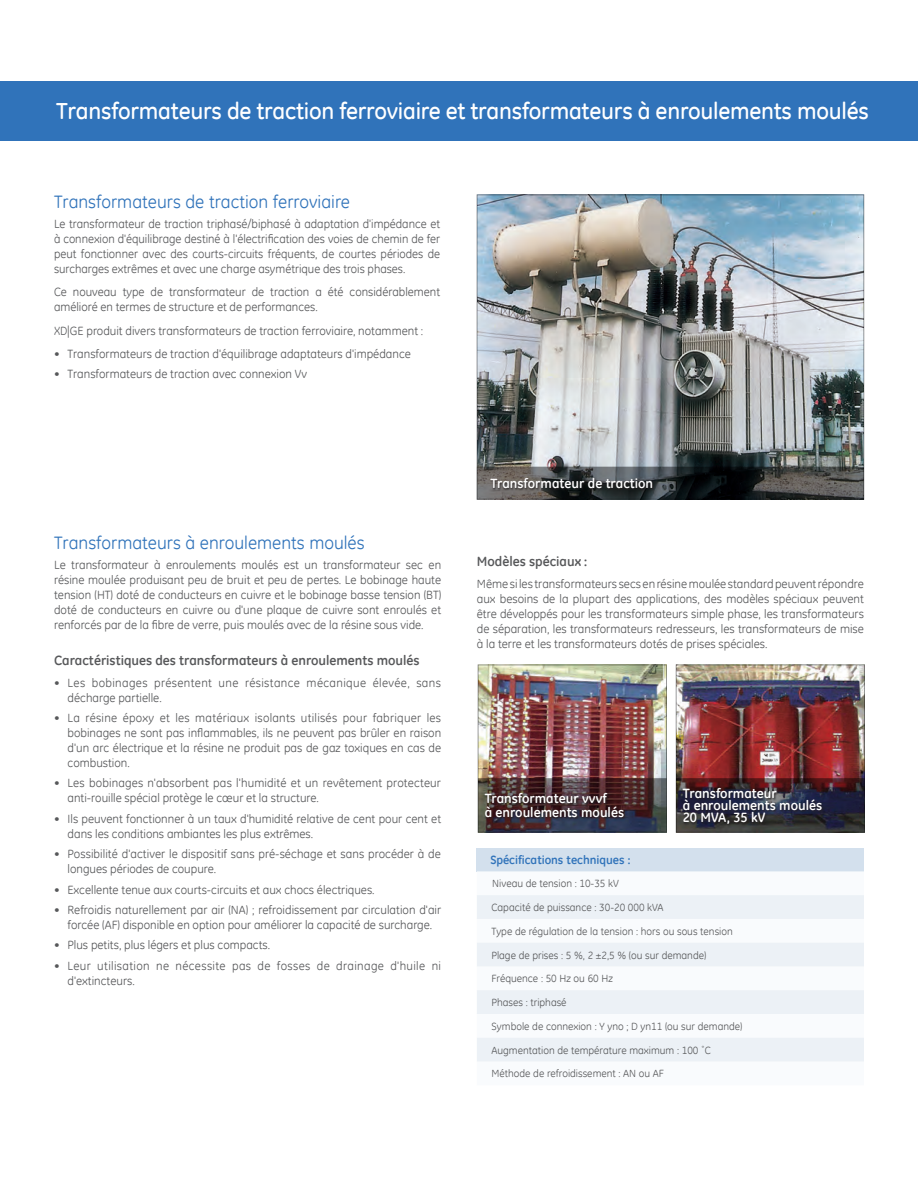
<style>
.page{position:relative;width:918px;height:1188px;background:#fff}
.page>*{position:absolute;margin:0;border:0;box-sizing:border-box;transform-origin:0 0}
.XD_Section_Head{font:500 23.25px "GE Inspira";letter-spacing:-.01em;color:#fff}
.XD_Section_Sub{font:18px "GE Inspira";color:#3073ba}
.XD_new_picture_capti{font:700 13.5px/12px "GE Inspira";color:#fff}
.XD_Section_Sub_Sub_s{font:700 13.5px "GE Inspira";color:#57585a}
.XD_Copy{font:12px/15px "GE Inspira";color:#57585a;text-align:justify}
.XD_Copy-2{font:12px/15px "GE Inspira";letter-spacing:.03em;color:#57585a}
.XD_Copy-3{font:12px "GE Inspira";color:#57585a;scale:.94 1}
.XD_spec_head{font:700 12px "GE Inspira";color:#3073ba}
.XD_spec_copy{font:10.5px "GE Inspira";color:#57585a}
</style>
<div class="page">
<div style="left:0;top:81px;width:918px;height:59px;background:#3073ba"></div>
<img style="left:479px;top:197px;width:383px;height:270px">
<img style="left:480px;top:667px;width:185px;height:111px">
<div style="left:478px;top:665px;width:189px;height:167px;border:1px solid #57585a"></div>
<img style="left:678px;top:667px;width:185px;height:111px">
<div style="left:676px;top:665px;width:189px;height:167px;border:1px solid #57585a"></div>
<img style="left:478px;top:778px;width:189px;height:54px">
<svg style="left:676px;top:778px;width:189px;height:54px;background:#39282f"></svg>
<svg style="left:484px;top:793px;width:143px;height:27px;background:#3b262b"></svg>
<svg style="left:682px;top:787px;width:143px;height:40px;background:#2a2a39"></svg>
<svg style="left:477px;top:467px;width:387px;height:33px;background:#3b3d3e"></svg>
<svg style="left:490px;top:478px;width:165px;height:13px;background:#373838"></svg>
<div style="left:477px;top:848px;width:387px;height:23px;background:#d3e0ed"></div>
<svg style="left:477px;top:871px;width:387px;height:191px"></svg>
<svg style="left:477px;top:895px;width:387px;height:166px;fill:#ecf1f6"></svg>
<p class="XD_Section_Head" style="left:56px;top:97px;width:814px">Transformateurs de traction ferroviaire et transformateurs à enroulements moulés</p>
<p class="XD_Section_Sub" style="left:54px;top:190px;width:298px">Transformateurs de traction ferroviaire</p>
<p class="XD_Copy" style="left:54px;top:216px;width:388px">Le transformateur de traction triphasé/biphasé à adaptation d'impédance et à connexion d'équilibrage destiné à l'électrification des voies de chemin de fer peut fonctionner avec des courts-circuits fréquents, de courtes périodes de surcharges extrêmes et avec une charge asymétrique des trois phases.</p>
<p class="XD_Copy" style="left:54px;top:284px;width:388px">Ce nouveau type de transformateur de traction a été considérablement amélioré en termes de structure et de performances.</p>
<p class="XD_Copy-3" style="left:54px;top:323px;width:394px">XD|GE produit divers transformateurs de traction ferroviaire, notamment :</p>
<p class="XD_Copy" style="left:54px;top:346px;width:358px">• Transformateurs de traction d'équilibrage adaptateurs d'impédance</p>
<p class="XD_Copy" style="left:54px;top:366px;width:255px">• Transformateurs de traction avec connexion Vv</p>
<p class="XD_Section_Sub" style="left:54px;top:531px;width:312px">Transformateurs à enroulements moulés</p>
<p class="XD_Copy" style="left:54px;top:557px;width:389px">Le transformateur à enroulements moulés est un transformateur sec en résine moulée produisant peu de bruit et peu de pertes. Le bobinage haute tension (HT) doté de conducteurs en cuivre et le bobinage basse tension (BT) doté de conducteurs en cuivre ou d'une plaque de cuivre sont enroulés et renforcés par de la fibre de verre, puis moulés avec de la résine sous vide.</p>
<p class="XD_Section_Sub_Sub_s" style="left:54px;top:651px;width:367px">Caractéristiques des transformateurs à enroulements moulés</p>
<p class="XD_Copy-2" style="left:68px;top:675px;width:375px;text-indent:-14px">• Les bobinages présentent une résistance mécanique élevée, sans décharge partielle.</p>
<p class="XD_Copy" style="left:68px;top:710px;width:375px;text-indent:-14px">• La résine époxy et les matériaux isolants utilisés pour fabriquer les bobinages ne sont pas inflammables, ils ne peuvent pas brûler en raison d'un arc électrique et la résine ne produit pas de gaz toxiques en cas de combustion.</p>
<p class="XD_Copy" style="left:68px;top:775px;width:375px;text-indent:-14px">• Les bobinages n'absorbent pas l'humidité et un revêtement protecteur anti-rouille spécial protège le cœur et la structure.</p>
<p class="XD_Copy" style="left:68px;top:811px;width:375px;text-indent:-14px">• Ils peuvent fonctionner à un taux d'humidité relative de cent pour cent et dans les conditions ambiantes les plus extrêmes.</p>
<p class="XD_Copy" style="left:68px;top:846px;width:375px;text-indent:-14px">• Possibilité d'activer le dispositif sans pré-séchage et sans procéder à de longues périodes de coupure.</p>
<p class="XD_Copy" style="left:54px;top:882px;width:322px">• Excellente tenue aux courts-circuits et aux chocs électriques.</p>
<p class="XD_Copy" style="left:54px;top:902px;width:389px;text-align:center">• Refroidis naturellement par air (NA) ; refroidissement par circulation d'air forcée (AF) disponible en option pour améliorer la capacité de surcharge.</p>
<p class="XD_Copy" style="left:54px;top:937px;width:218px">• Plus petits, plus légers et plus compacts.</p>
<p class="XD_Copy-2" style="left:68px;top:958px;width:375px;text-indent:-14px">• Leur utilisation ne nécessite pas de fosses de drainage d'huile ni d'extincteurs.</p>
<p class="XD_new_picture_capti" style="left:490px;top:477px;width:164px">Transformateur de traction</p>
<p class="XD_Section_Sub_Sub_s" style="left:477px;top:553px;width:112px">Modèles spéciaux :</p>
<p class="XD_Copy" style="left:477px;top:576px;width:389px">Même si les transformateurs secs en résine moulée standard peuvent répondre aux besoins de la plupart des applications, des modèles spéciaux peuvent être développés pour les transformateurs simple phase, les transformateurs de séparation, les transformateurs redresseurs, les transformateurs de mise à la terre et les transformateurs dotés de prises spéciales.</p>
<p class="XD_new_picture_capti" style="left:485px;top:792px;width:141px;line-height:13.5px">Transformateur vvvf<br>à enroulements moulés</p>
<p class="XD_new_picture_capti" style="left:683px;top:787px;width:141px">Transformateur<br>à enroulements moulés<br>20 MVA, 35 kV</p>
<p class="XD_spec_head" style="left:490px;top:852px;width:142px">Spécifications techniques :</p>
<p class="XD_spec_copy" style="left:492px;top:877px;width:128px">Niveau de tension : 10-35 kV</p>
<p class="XD_spec_copy" style="left:492px;top:901px;width:174px">Capacité de puissance : 30-20 000 kVA</p>
<p class="XD_spec_copy" style="left:492px;top:924px;width:243px">Type de régulation de la tension : hors ou sous tension</p>
<p class="XD_spec_copy" style="left:492px;top:948px;width:216px">Plage de prises : 5 %, 2 ±2,5 % (ou sur demande)</p>
<p class="XD_spec_copy" style="left:492px;top:972px;width:123px">Fréquence : 50 Hz ou 60 Hz</p>
<p class="XD_spec_copy" style="left:492px;top:996px;width:77px">Phases : triphasé</p>
<p class="XD_spec_copy" style="left:492px;top:1019px;width:252px">Symbole de connexion : Y yno ; D yn11 (ou sur demande)</p>
<p class="XD_spec_copy" style="left:492px;top:1043px;width:221px">Augmentation de température maximum : 100 ˚C</p>
<p class="XD_spec_copy" style="left:492px;top:1067px;width:174px">Méthode de refroidissement : AN ou AF</p>
</div>
